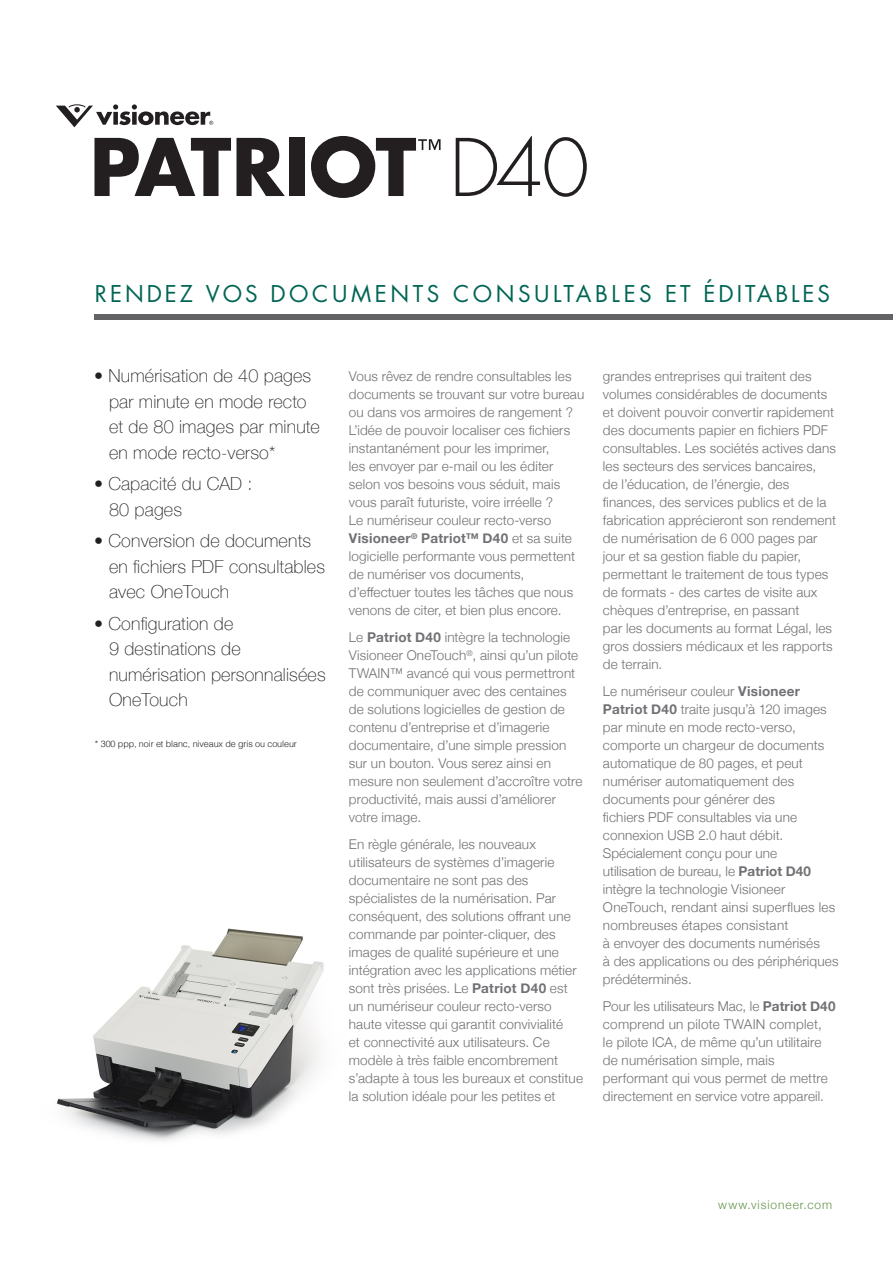
<style>
.page{position:relative;width:893px;height:1263px;background:#fff}
.page>*{position:absolute;margin:0;border:0;box-sizing:border-box;transform-origin:0 0}
.All_Caps{font:22.5px "Futura";letter-spacing:.13em;color:#006554}
.large_orange_light{font:100 18px/25.5px "Helvetica Neue";letter-spacing:.01em;color:#231f20}
.Body_grey{font:300 13.5px/18px "Helvetica Neue";letter-spacing:.01em;color:#717074}
.copyright_boilerplat{font:300 12px "Helvetica Neue";letter-spacing:.075em;color:#639349}
.Legal_text{font:300 9px "Helvetica";letter-spacing:-.01em;color:#231f20}
.s1{font-weight:700}
</style>
<div class="page">
<img style="left:56px;top:928px;width:268px;height:213px">
<div style="left:94px;top:314px;width:799px;height:6px;background:#636366"></div>
<svg style="left:56px;top:104px;width:157px;height:23px"></svg>
<svg style="left:95px;top:138px;width:190px;height:58px"></svg>
<div style="left:289px;top:138px;width:15px;height:58px;background:#231f20"></div>
<svg style="left:456px;top:136px;width:131px;height:61px"></svg>
<svg style="left:311px;top:136px;width:130px;height:62px"></svg>
<p class="All_Caps" style="left:95px;top:278px;width:736px">RENDEZ VOS DOCUMENTS CONSULTABLES ET ÉDITABLES</p>
<p class="large_orange_light" style="left:109px;top:362px;width:212px;text-indent:-15px">• Numérisation de 40 pages par minute en mode recto et de 80 images par minute en mode recto-verso*</p>
<p class="large_orange_light" style="left:109px;top:470px;width:145px;text-indent:-15px">• Capacité du CAD :<br>80 pages</p>
<p class="large_orange_light" style="left:109px;top:527px;width:218px;text-indent:-15px">• Conversion de documents en fichiers PDF consultables avec OneTouch</p>
<p class="large_orange_light" style="left:109px;top:610px;width:218px;text-indent:-15px">• Configuration de<br>9 destinations de numérisation personnalisées<br>OneTouch</p>
<p class="Legal_text" style="left:95px;top:736px;width:203px">* 300 ppp, noir et blanc, niveaux de gris ou couleur</p>
<p class="Body_grey" style="left:349px;top:366px;width:237px">Vous rêvez de rendre consultables les documents se trouvant sur votre bureau ou dans vos armoires de rangement ?<br>L’idée de pouvoir localiser ces fichiers instantanément pour les imprimer,<br>les envoyer par e-mail ou les éditer selon vos besoins vous séduit, mais vous paraît futuriste, voire irréelle ?<br>Le numériseur couleur recto-verso <span class="s1">Visioneer</span><sup>®</sup> <span class="s1">Patriot™ D40</span> et sa suite logicielle performante vous permettent de numériser vos documents, d’effectuer toutes les tâches que nous venons de citer, et bien plus encore.</p>
<p class="Body_grey" style="left:349px;top:627px;width:235px">Le <span class="s1">Patriot D40</span> intègre la technologie Visioneer OneTouch<sup>®</sup>, ainsi qu’un pilote TWAIN™ avancé qui vous permettront de communiquer avec des centaines de solutions logicielles de gestion de contenu d’entreprise et d’imagerie documentaire, d’une simple pression sur un bouton. Vous serez ainsi en mesure non seulement d’accroître votre productivité, mais aussi d’améliorer votre image.</p>
<p class="Body_grey" style="left:349px;top:834px;width:236px">En règle générale, les nouveaux utilisateurs de systèmes d’imagerie documentaire ne sont pas des spécialistes de la numérisation. Par conséquent, des solutions offrant une commande par pointer-cliquer, des images de qualité supérieure et une intégration avec les applications métier sont très prisées. Le <span class="s1">Patriot D40</span> est un numériseur couleur recto-verso haute vitesse qui garantit convivialité<br>et connectivité aux utilisateurs. Ce modèle à très faible encombrement s’adapte à tous les bureaux et constitue la solution idéale pour les petites et</p>
<p class="Body_grey" style="left:603px;top:366px;width:235px">grandes entreprises qui traitent des volumes considérables de documents et doivent pouvoir convertir rapidement des documents papier en fichiers PDF consultables. Les sociétés actives dans les secteurs des services bancaires,<br>de l’éducation, de l’énergie, des finances, des services publics et de la fabrication apprécieront son rendement de numérisation de 6 000 pages par jour et sa gestion fiable du papier, permettant le traitement de tous types de formats - des cartes de visite aux chèques d’entreprise, en passant<br>par les documents au format Légal, les gros dossiers médicaux et les rapports de terrain.</p>
<p class="Body_grey" style="left:603px;top:681px;width:237px">Le numériseur couleur <span class="s1">Visioneer<br>Patriot D40</span> traite jusqu’à 120 images par minute en mode recto-verso, comporte un chargeur de documents automatique de 80 pages, et peut numériser automatiquement des documents pour générer des<br>fichiers PDF consultables via une connexion USB 2.0 haut débit.<br>Spécialement conçu pour une<br>utilisation de bureau, le <span class="s1">Patriot D40 </span>intègre la technologie Visioneer<br>OneTouch, rendant ainsi superflues les nombreuses étapes consistant<br>à envoyer des documents numérisés<br>à des applications ou des périphériques prédéterminés.</p>
<p class="Body_grey" style="left:603px;top:996px;width:234px">Pour les utilisateurs Mac, le <span class="s1">Patriot D40 </span>comprend un pilote TWAIN complet,<br>le pilote ICA, de même qu’un utilitaire de numérisation simple, mais performant qui vous permet de mettre directement en service votre appareil.</p>
<p class="copyright_boilerplat" style="left:718px;top:1195px;width:115px">www.visioneer.com</p>
</div>
